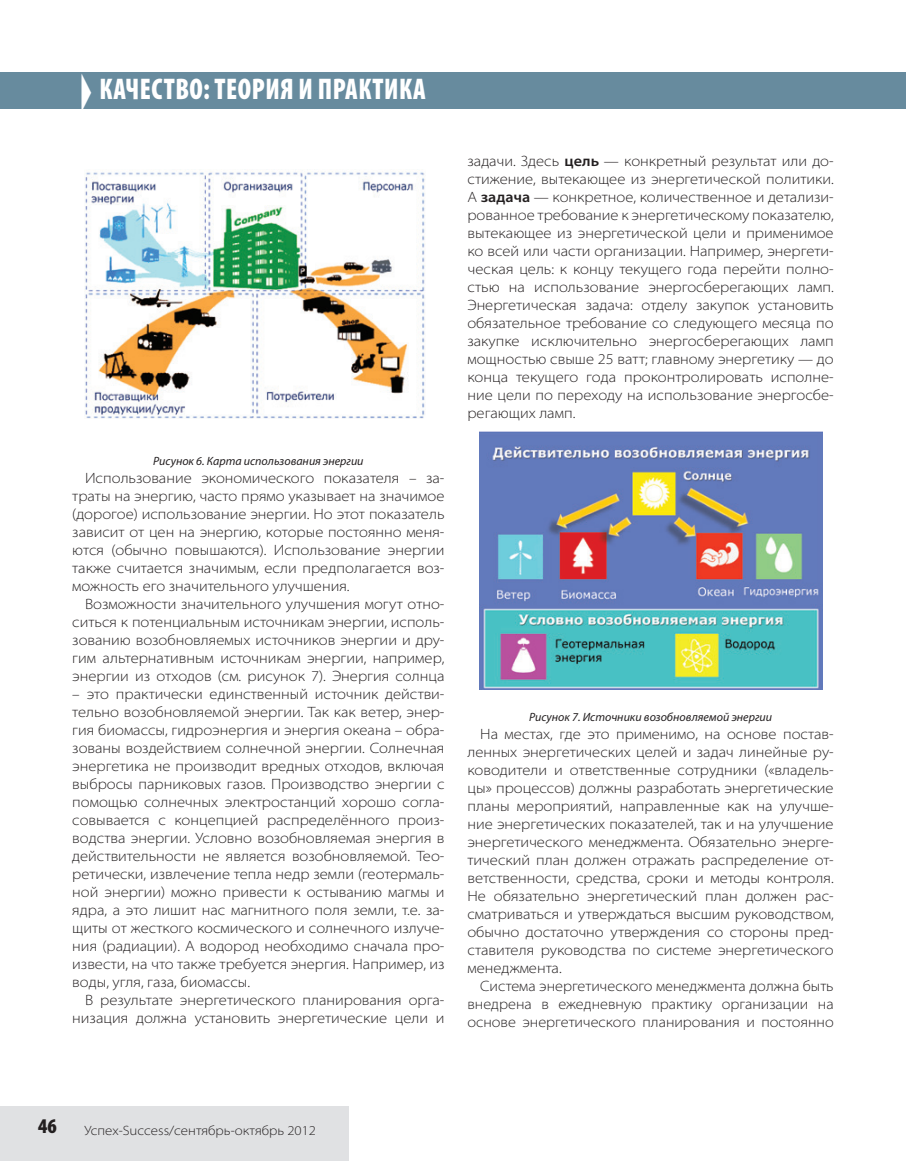
<style>
.page{position:relative;width:906px;height:1161px;background:#fff}
.page>*{position:absolute;margin:0;border:0;box-sizing:border-box;transform-origin:0 0}
.t1{font:900 condensed 30px "Myriad Pro";letter-spacing:.02em;color:#fff;scale:.9 1}
.t2{font:900 condensed 21px "Myriad Pro";color:#231f20}
.t3{font:300 semi-expanded 15px/18px "Myriad Pro";color:#231f20;text-align:justify}
.t4{font:300 semi-expanded 13.5px "Myriad Pro";color:#231f20}
.t5{font:italic 12px "Myriad Pro";color:#231f20}
.s1{font-weight:600}
</style>
<div class="page">
<div style="left:0;top:1107px;width:349px;height:54px;background:#e0e1e3"></div>
<div style="left:0;top:72px;width:906px;height:37px;background:#678b9e"></div>
<img style="left:84px;top:171px;width:341px;height:247px">
<img style="left:479px;top:431px;width:344px;height:258px">
<p class="t1" style="left:100px;top:72px;width:364px">КАЧЕСТВО: ТЕОРИЯ И ПРАКТИКА</p>
<p class="t5" style="left:153px;top:453px;width:212px">Рисунок 6. Карта использования энергии</p>
<p class="t3" style="left:72px;top:469px;width:374px;text-indent:13px">Использование экономического показателя – за&shy;траты на энергию, часто прямо указывает на значимое (дорогое) использование энергии. Но этот показатель зависит от цен на энергию, которые постоянно меня&shy;ются (обычно повышаются). Использование энергии также считается значимым, если предполагается воз&shy;можность его значительного улучшения.</p>
<p class="t3" style="left:72px;top:595px;width:374px;text-indent:13px">Возможности значительного улучшения могут отно&shy;ситься к потенциальным источникам энергии, исполь&shy;зованию возобновляемых источников энергии и дру&shy;гим альтернативным источникам энергии, например, энергии из отходов (см. рисунок 7). Энергия солнца</p>
<p class="t3" style="left:72px;top:685px;width:374px">– это практически единственный источник действи&shy;тельно возобновляемой энергии. Так как ветер, энер&shy;гия биомассы, гидроэнергия и энергия океана – обра&shy;зованы воздействием солнечной энергии. Солнечная энергетика не производит вредных отходов, включая выбросы парниковых газов. Производство энергии с помощью солнечных электростанций хорошо согла&shy;совывается с концепцией распределённого произ&shy;водства энергии. Условно возобновляемая энергия в действительности не является возобновляемой. Тео&shy;ретически, извлечение тепла недр земли (геотермаль&shy;ной энергии) можно привести к остыванию магмы и ядра, а это лишит нас магнитного поля земли, т.е. за&shy;щиты от жесткого космического и солнечного излуче&shy;ния (радиации). А водород необходимо сначала про&shy;извести, на что также требуется энергия. Например, из воды, угля, газа, биомассы.</p>
<p class="t3" style="left:72px;top:991px;width:374px;text-align:right">В результате энергетического планирования орга&shy;низация должна установить энергетические цели и</p>
<p class="t3" style="left:467px;top:152px;width:368px">задачи. Здесь <span class="s1">цель</span> — конкретный результат или до&shy;стижение, вытекающее из энергетической политики.<br>А <span class="s1">задача</span> — конкретное, количественное и детализи&shy;рованное требование к энергетическому показателю, вытекающее из энергетической цели и применимое ко всей или части организации. Например, энергети&shy;ческая цель: к концу текущего года перейти полно&shy;стью на использование энергосберегающих ламп.<br>Энергетическая задача: отделу закупок установить обязательное требование со следующего месяца по закупке исключительно энергосберегающих ламп мощностью свыше 25 ватт; главному энергетику — до конца текущего года проконтролировать исполне&shy;ние цели по переходу на использование энергосбе&shy;регающих ламп.</p>
<p class="t5" style="left:529px;top:709px;width:244px">Рисунок 7. Источники возобновляемой энергии</p>
<p class="t3" style="left:467px;top:725px;width:368px;text-indent:13px">На местах, где это применимо, на основе постав&shy;ленных энергетических целей и задач линейные ру&shy;ководители и ответственные сотрудники («владель&shy;цы» процессов) должны разработать энергетические планы мероприятий, направленные как на улучше&shy;ние энергетических показателей, так и на улучшение энергетического менеджмента. Обязательно энерге&shy;тический план должен отражать распределение от&shy;ветственности, средства, сроки и методы контроля.<br>Не обязательно энергетический план должен рас&shy;сматриваться и утверждаться высшим руководством, обычно достаточно утверждения со стороны пред&shy;ставителя руководства по системе энергетического менеджмента.</p>
<p class="t3" style="left:467px;top:977px;width:368px;text-indent:13px">Система энергетического менеджмента должна быть внедрена в ежедневную практику организации на основе энергетического планирования и постоянно</p>
<h2 class="t2" style="left:38px;top:1114px;width:20px">46</h2>
<p class="t4" style="left:84px;top:1122px;width:233px">Успех-Success/сентябрь-октябрь 2012</p>
</div>
